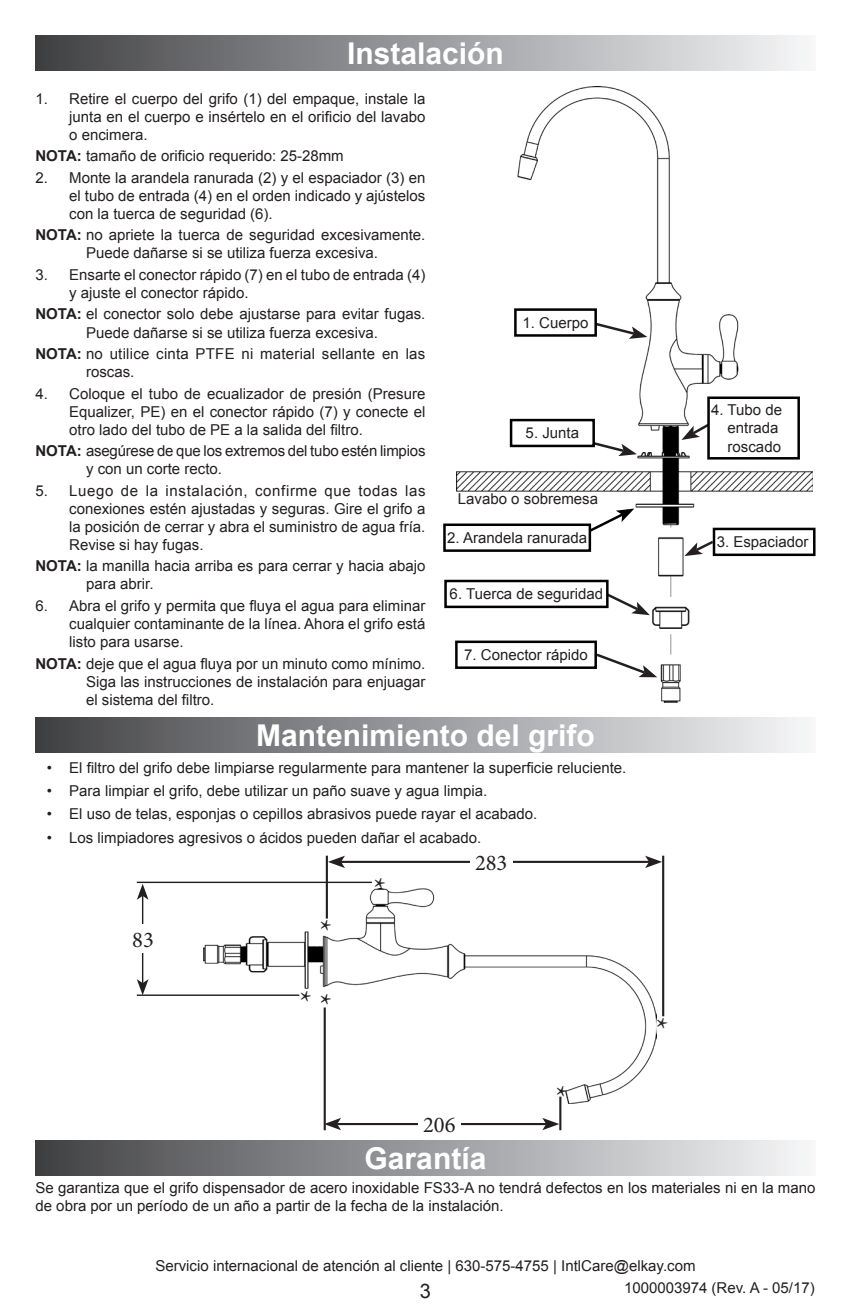
<style>
.page{position:relative;width:851px;height:1312px;background:#fff}
.page>*{position:absolute;margin:0;border:0;box-sizing:border-box;transform-origin:0 0}
.t1{font:700 30px "Arial";color:#fff}
.t2{font:30px "Minion Pro";color:#231f20}
.t3{font:22.5px "Minion Pro";color:#231f20}
.t4{font:20px "Arial";color:#231f20}
.Bullets{font:15px/18px "Arial";color:#231f20;text-align:justify}
.Numbers{font:15px/18px "Arial";color:#231f20}
.Number_start_4{font:15px/18px "Arial";color:#231f20}
.s1{font-weight:700}
</style>
<div class="page">
<div style="left:35px;top:35px;width:780px;height:36px;background:linear-gradient(to right,#414245,#f4f5f7)"></div>
<div style="left:35px;top:717px;width:780px;height:35px;background:linear-gradient(to right,#414245,#f4f5f7)"></div>
<div style="left:35px;top:1139px;width:780px;height:36px;background:linear-gradient(to right,#414245,#f4f5f7)"></div>
<img style="left:203px;top:888px;width:453px;height:215px">
<hr style="left:137px;top:881px;width:235px;height:1px;background:#231f20">
<hr style="left:137px;top:994px;width:162px;height:1px;background:#231f20">
<hr style="left:142px;top:895px;width:1px;height:87px;background:#231f20">
<svg style="left:137px;top:883px;width:11px;height:16px"></svg>
<svg style="left:137px;top:978px;width:11px;height:16px"></svg>
<div style="left:125px;top:923px;width:36px;height:29px;background:#fff"></div>
<hr style="left:326px;top:855px;width:2px;height:63px;background:#231f20">
<hr style="left:662px;top:855px;width:2px;height:161px;background:#231f20">
<hr style="left:341px;top:860px;width:308px;height:2px;background:#231f20">
<svg style="left:328px;top:855px;width:17px;height:12px"></svg>
<svg style="left:645px;top:855px;width:17px;height:12px"></svg>
<hr style="left:323px;top:1007px;width:3px;height:122px;background:#231f20">
<hr style="left:559px;top:1096px;width:2px;height:33px;background:#231f20">
<hr style="left:337px;top:1122px;width:209px;height:2px;background:#231f20">
<svg style="left:325px;top:1117px;width:16px;height:12px"></svg>
<svg style="left:542px;top:1118px;width:17px;height:11px"></svg>
<div style="left:470px;top:847px;width:42px;height:29px;background:#fff"></div>
<div style="left:418px;top:1109px;width:42px;height:28px;background:#fff"></div>
<img style="left:456px;top:87px;width:355px;height:615px">
<svg style="left:585px;top:319px;width:62px;height:20px"></svg>
<div style="left:515px;top:309px;width:80px;height:26px;background:#fff"></div>
<div style="left:514px;top:308px;width:83px;height:28px;border:2px solid #000"></div>
<svg style="left:575px;top:436px;width:61px;height:20px"></svg>
<div style="left:511px;top:420px;width:82px;height:26px;background:#fff"></div>
<div style="left:509px;top:419px;width:85px;height:28px;border:2px solid #000"></div>
<svg style="left:681px;top:418px;width:26px;height:22px"></svg>
<div style="left:708px;top:397px;width:90px;height:61px;background:#fff"></div>
<div style="left:707px;top:396px;width:92px;height:63px;border:2px solid #000"></div>
<svg style="left:585px;top:508px;width:49px;height:26px"></svg>
<div style="left:444px;top:524px;width:145px;height:26px;background:#fff"></div>
<div style="left:443px;top:523px;width:148px;height:28px;border:2px solid #000"></div>
<div style="left:713px;top:529px;width:101px;height:25px;background:#fff"></div>
<div style="left:712px;top:527px;width:103px;height:29px;border:2px solid #000"></div>
<svg style="left:684px;top:538px;width:32px;height:18px"></svg>
<svg style="left:602px;top:590px;width:47px;height:25px"></svg>
<div style="left:445px;top:581px;width:162px;height:25px;background:#fff"></div>
<div style="left:444px;top:579px;width:164px;height:29px;border:2px solid #000"></div>
<div style="left:456px;top:641px;width:139px;height:26px;background:#fff"></div>
<div style="left:455px;top:640px;width:142px;height:28px;border:2px solid #000"></div>
<svg style="left:593px;top:651px;width:64px;height:26px"></svg>
<p class="t1" style="left:347px;top:34px;width:158px">Instalación</p>
<p class="Bullets" style="left:69px;top:89px;width:357px;text-indent:-34px">1. Retire el cuerpo del grifo (1) del empaque, instale la junta en el cuerpo e insértelo en el orificio del lavabo o encimera.</p>
<p class="Numbers" style="left:35px;top:147px;width:310px"><span class="s1">NOTA:</span> tamaño de orificio requerido: 25-28mm</p>
<p class="Bullets" style="left:69px;top:169px;width:358px;text-indent:-34px">2. Monte la arandela ranurada (2) y el espaciador (3) en el tubo de entrada (4) en el orden indicado y ajústelos con la tuerca de seguridad (6).</p>
<p class="Numbers" style="left:35px;top:226px;width:391px;text-align:center"><span class="s1">NOTA:</span> no apriete la tuerca de seguridad excesivamente.<br>Puede dañarse si se utiliza fuerza excesiva.</p>
<p class="Bullets" style="left:69px;top:266px;width:358px;text-indent:-34px">3. Ensarte el conector rápido (7) en el tubo de entrada (4) y ajuste el conector rápido.</p>
<p class="Numbers" style="left:35px;top:305px;width:391px;text-align:center"><span class="s1">NOTA:</span> el conector solo debe ajustarse para evitar fugas.<br>Puede dañarse si se utiliza fuerza excesiva.</p>
<p class="Numbers" style="left:86px;top:345px;width:341px;text-indent:-51px"><span class="s1">NOTA:</span> no utilice cinta PTFE ni material sellante en las roscas.</p>
<p class="Bullets" style="left:69px;top:384px;width:358px;text-indent:-34px">4. Coloque el tubo de ecualizador de presión (Presure Equalizer, PE) en el conector rápido (7) y conecte el otro lado del tubo de PE a la salida del filtro.</p>
<p class="Numbers" style="left:86px;top:442px;width:341px;text-indent:-51px"><span class="s1">NOTA:</span> asegúrese de que los extremos del tubo estén limpios y con un corte recto.</p>
<p class="Bullets" style="left:69px;top:481px;width:358px;text-indent:-34px">5. Luego de la instalación, confirme que todas las conexiones estén ajustadas y seguras. Gire el grifo a la posición de cerrar y abra el suministro de agua fría.<br>Revise si hay fugas.</p>
<p class="Numbers" style="left:86px;top:557px;width:341px;text-indent:-51px"><span class="s1">NOTA:</span> la manilla hacia arriba es para cerrar y hacia abajo para abrir.</p>
<p class="Bullets" style="left:69px;top:596px;width:358px;text-indent:-34px">6. Abra el grifo y permita que fluya el agua para eliminar cualquier contaminante de la línea. Ahora el grifo está listo para usarse.</p>
<p class="Numbers" style="left:86px;top:654px;width:341px;text-align:justify;text-indent:-51px"><span class="s1">NOTA:</span> deje que el agua fluya por un minuto como mínimo.<br>Siga las instrucciones de instalación para enjuagar el sistema del filtro.</p>
<p class="Number_start_4" style="left:522px;top:314px;width:67px">1. Cuerpo</p>
<p class="Number_start_4" style="left:525px;top:424px;width:55px">5. Junta</p>
<p class="Number_start_4" style="left:458px;top:490px;width:142px">Lavabo o sobremesa</p>
<p class="Number_start_4" style="left:447px;top:529px;width:142px">2. Arandela ranurada</p>
<p class="Number_start_4" style="left:449px;top:585px;width:155px">6. Tuerca de seguridad</p>
<p class="Number_start_4" style="left:464px;top:646px;width:125px">7. Conector rápido</p>
<p class="t1" style="left:256px;top:715px;width:340px">Mantenimiento del grifo</p>
<p class="Bullets" style="left:47px;top:758px;width:581px">• El filtro del grifo debe limpiarse regularmente para mantener la superficie reluciente.</p>
<p class="Bullets" style="left:47px;top:781px;width:442px">• Para limpiar el grifo, debe utilizar un paño suave y agua limpia.</p>
<p class="Bullets" style="left:47px;top:805px;width:492px">• El uso de telas, esponjas o cepillos abrasivos puede rayar el acabado.</p>
<p class="Bullets" style="left:47px;top:828px;width:436px">• Los limpiadores agresivos o ácidos pueden dañar el acabado.</p>
<p class="t3" style="left:132px;top:924px;width:23px">83</p>
<p class="t2" style="left:320px;top:910px;width:14px">*</p>
<p class="t2" style="left:300px;top:982px;width:34px">* *</p>
<p class="t2" style="left:373px;top:868px;width:14px">*</p>
<p class="t3" style="left:475px;top:847px;width:34px">283</p>
<p class="t3" style="left:423px;top:1109px;width:34px">206</p>
<p class="t2" style="left:555px;top:1075px;width:14px">*</p>
<p class="t2" style="left:656px;top:1008px;width:14px">*</p>
<p class="Number_start_4" style="left:727px;top:401px;width:56px;text-indent:-16px">4. Tubo de entrada roscado</p>
<p class="Number_start_4" style="left:716px;top:533px;width:93px">3. Espaciador</p>
<p class="t1" style="left:364px;top:1138px;width:123px">Garantía</p>
<p class="Bullets" style="left:35px;top:1178px;width:781px">Se garantiza que el grifo dispensador de acero inoxidable FS33-A no tendrá defectos en los materiales ni en la mano de obra por un período de un año a partir de la fecha de la instalación.</p>
<p class="Bullets" style="left:624px;top:1255px;width:192px;line-height:21.2px;text-indent:-468px">Servicio internacional de atención al cliente | 630-575-4755 | IntlCare@elkay.com<br>1000003974 (Rev. A - 05/17)</p>
<p class="t4" style="left:420px;top:1277px;width:13px">3</p>
</div>
